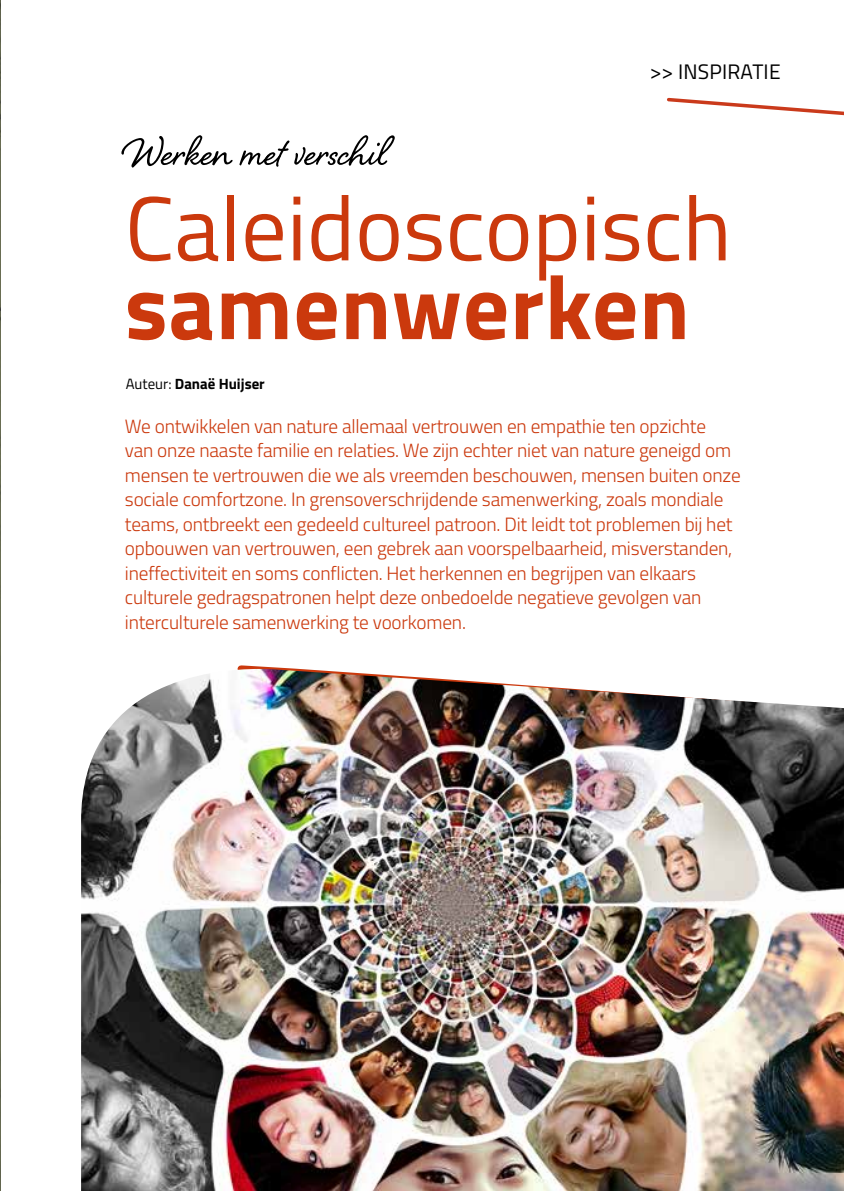
<style>
.page{position:relative;width:844px;height:1191px;background:#fff}
.page>*{position:absolute;margin:0;border:0;box-sizing:border-box;transform-origin:0 0}
.t1{font:91px "Titillium Web";color:#cb390d}
.t2{font:700 91px "Titillium Web";letter-spacing:.01em;color:#cb390d}
.t3{font:52.5px "Shelby";color:#000}
.t4{font:21px "Titillium Web";letter-spacing:.01em;color:#000}
.t5{font:300 19.25px/24.5px "Titillium Web";letter-spacing:-.01em;color:#cb390d}
.t6{font:700 14.88px "Titillium Web";color:#000}
.s1{font-weight:400}
</style>
<div class="page">
<svg style="left:667px;top:97px;width:176px;height:19px"></svg>
<hr style="left:0;top:0;width:1px;height:1191px;background:#648c1e">
<img style="left:81px;top:669px;width:762px;height:522px">
<h2 class="t3" style="left:124px;top:116px;width:265px">Werken met verschil</h2>
<p class="t4" style="left:649px;top:56px;width:132px">&gt;&gt; INSPIRATIE</p>
<h1 class="t1" style="left:125px;top:162px;width:608px">Caleidoscopisch</h1>
<h1 class="t2" style="left:125px;top:238px;width:566px">samenwerken</h1>
<p class="t6" style="left:126px;top:372px;width:140px"><span class="s1">Auteur:</span> Danaë Huijser</p>
<p class="t5" style="left:125px;top:413px;width:617px">We ontwikkelen van nature allemaal vertrouwen en empathie ten opzichte<br>van onze naaste familie en relaties. We zijn echter niet van nature geneigd om mensen te vertrouwen die we als vreemden beschouwen, mensen buiten onze sociale comfortzone. In grensoverschrijdende samenwerking, zoals mondiale teams, ontbreekt een gedeeld cultureel patroon. Dit leidt tot problemen bij het opbouwen van vertrouwen, een gebrek aan voorspelbaarheid, misverstanden, ineffectiviteit en soms conflicten. Het herkennen en begrijpen van elkaars culturele gedragspatronen helpt deze onbedoelde negatieve gevolgen van interculturele samenwerking te voorkomen.</p>
</div>
